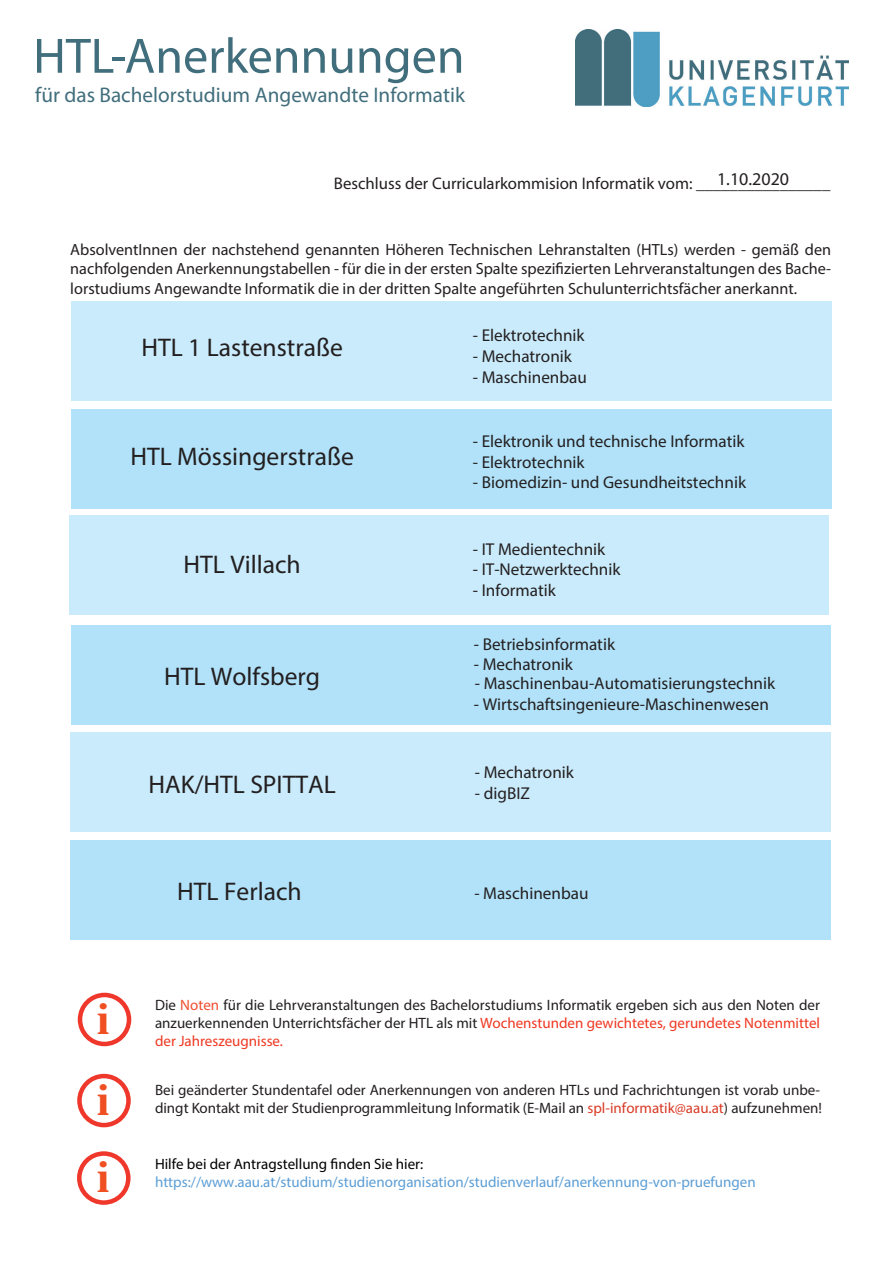
<style>
.page{position:relative;width:893px;height:1263px;background:#fff}
.page>*{position:absolute;margin:0;border:0;box-sizing:border-box;transform-origin:0 0}
.t1{font:50.1px "Verdana";color:#416e7c}
.t2{font:700 45px/81.2px "Times";color:#f04f22}
.t3{font:700 25.5px "Verdana";color:#231f20}
.t4{font:21.15px "Verdana";color:#416e7c}
.t5{font:18px "Myriad Pro";color:#231f20}
.t6{font:17.1px "Verdana";color:#231f20}
.t7{font:16.8px "Verdana";color:#231f20}
.t8{font:16.2px/19.5px "Myriad Pro";color:#231f20;text-align:justify}
.t9{font:15px/18px "Verdana";color:#231f20;text-align:justify}
.t10{font:15px "Verdana";color:#5c9ed5}
.t11{font:15px "Verdana";color:#000001}
.s1{color:#ef4f31}
.s2{color:#ef3822}
.s3{color:#d93b26}
</style>
<div class="page">
<div style="left:70px;top:733px;width:359px;height:99px;background:#caebfb"></div>
<div style="left:429px;top:733px;width:401px;height:99px;background:#caebfb"></div>
<div style="left:71px;top:625px;width:358px;height:99px;background:#b1e2f9"></div>
<div style="left:429px;top:625px;width:402px;height:99px;background:#b1e2f9"></div>
<div style="left:69px;top:516px;width:358px;height:99px;background:#caebfb"></div>
<div style="left:427px;top:516px;width:402px;height:99px;background:#caebfb"></div>
<div style="left:71px;top:410px;width:358px;height:99px;background:#b1e2f9"></div>
<div style="left:430px;top:410px;width:401px;height:99px;background:#b1e2f9"></div>
<img style="left:576px;top:29px;width:272px;height:78px">
<div style="left:71px;top:302px;width:358px;height:99px;background:#caebfb"></div>
<div style="left:430px;top:302px;width:401px;height:99px;background:#caebfb"></div>
<div style="left:78px;top:993px;width:53px;height:53px;border:4px solid #ef382b;border-radius:50%"></div>
<div style="left:77px;top:1074px;width:54px;height:53px;border:4px solid #ef382b;border-radius:50%"></div>
<div style="left:70px;top:841px;width:359px;height:99px;background:#b1e2f9"></div>
<div style="left:429px;top:841px;width:401px;height:99px;background:#b1e2f9"></div>
<div style="left:77px;top:1151px;width:54px;height:54px;border:4px solid #ef382b;border-radius:50%"></div>
<h1 class="t1" style="left:33px;top:25px;width:433px">HTL-Anerkennungen</h1>
<h3 class="t4" style="left:35px;top:82px;width:431px">für das Bachelorstudium Angewandte Informatik</h3>
<p class="t5" style="left:717px;top:168px;width:74px">1.10.2020</p>
<p class="t7" style="left:334px;top:173px;width:498px">Beschluss der Curricularkommision Informatik vom: ________________</p>
<p class="t8" style="left:70px;top:239px;width:762px">AbsolventInnen der nachstehend genannten Höheren Technischen Lehranstalten (HTLs) werden - gemäß den nachfolgenden Anerkennungstabellen - für die in der ersten Spalte spezifizierten Lehrveranstaltungen des Bache&shy;lorstudiums Angewandte Informatik die in der dritten Spalte angeführten Schulunterrichtsfächer anerkannt.</p>
<h3 class="t3" style="left:141px;top:332px;width:203px">HTL 1 Lastenstraße</h3>
<h3 class="t3" style="left:130px;top:440px;width:225px">HTL Mössingerstraße</h3>
<h3 class="t3" style="left:184px;top:549px;width:119px">HTL Villach</h3>
<p class="t6" style="left:473px;top:325px;width:113px">- Elektrotechnik</p>
<p class="t6" style="left:473px;top:346px;width:101px">- Mechatronik</p>
<p class="t6" style="left:473px;top:366px;width:116px">- Maschinenbau</p>
<p class="t6" style="left:473px;top:431px;width:273px">- Elektronik und technische Informatik</p>
<p class="t6" style="left:473px;top:451px;width:113px">- Elektrotechnik</p>
<p class="t6" style="left:473px;top:472px;width:275px">- Biomedizin- und Gesundheitstechnik</p>
<p class="t6" style="left:473px;top:538px;width:134px">- IT Medientechnik</p>
<p class="t6" style="left:473px;top:559px;width:149px">- IT-Netzwerktechnik</p>
<p class="t6" style="left:473px;top:580px;width:84px">- Informatik</p>
<p class="t6" style="left:474px;top:633px;width:143px">- Betriebsinformatik</p>
<p class="t6" style="left:474px;top:654px;width:101px">- Mechatronik</p>
<p class="t6" style="left:474px;top:694px;width:297px">- Wirtschaftsingenieure-Maschinenwesen</p>
<h3 class="t3" style="left:164px;top:660px;width:158px">HTL Wolfsberg</h3>
<p class="t6" style="left:475px;top:673px;width:302px">- Maschinenbau-Automatisierungstechnik</p>
<h3 class="t3" style="left:149px;top:769px;width:189px">HAK/HTL SPITTAL</h3>
<p class="t6" style="left:475px;top:762px;width:101px">- Mechatronik</p>
<p class="t6" style="left:475px;top:783px;width:57px">- digBIZ</p>
<h3 class="t3" style="left:177px;top:876px;width:126px">HTL Ferlach</h3>
<p class="t6" style="left:474px;top:882px;width:116px">- Maschinenbau</p>
<h2 class="t2" style="left:97px;top:982px;width:14px">i i</h2>
<p class="t9" style="left:155px;top:996px;width:666px">Die <span class="s1">Noten</span> für die Lehrveranstaltungen des Bachelorstudiums Informatik ergeben sich aus den Noten der anzuerkennenden Unterrichtsfächer der HTL als mit <span class="s2">Wochenstunden gewichtetes, gerundetes Notenmittel der Jahreszeugnisse.</span></p>
<p class="t9" style="left:155px;top:1081px;width:668px">Bei geänderter Stundentafel oder Anerkennungen von anderen HTLs und Fachrichtungen ist vorab unbe&shy;dingt Kontakt mit der Studienprogrammleitung Informatik (E-Mail an <span class="s3">spl-informatik@aau.at</span>) aufzunehmen!</p>
<h2 class="t2" style="left:97px;top:1140px;width:14px">i</h2>
<p class="t11" style="left:155px;top:1155px;width:270px">Hilfe bei der Antragstellung finden Sie hier:</p>
<p class="t10" style="left:155px;top:1173px;width:602px">https://www.aau.at/studium/studienorganisation/studienverlauf/anerkennung-von-pruefungen</p>
</div>
